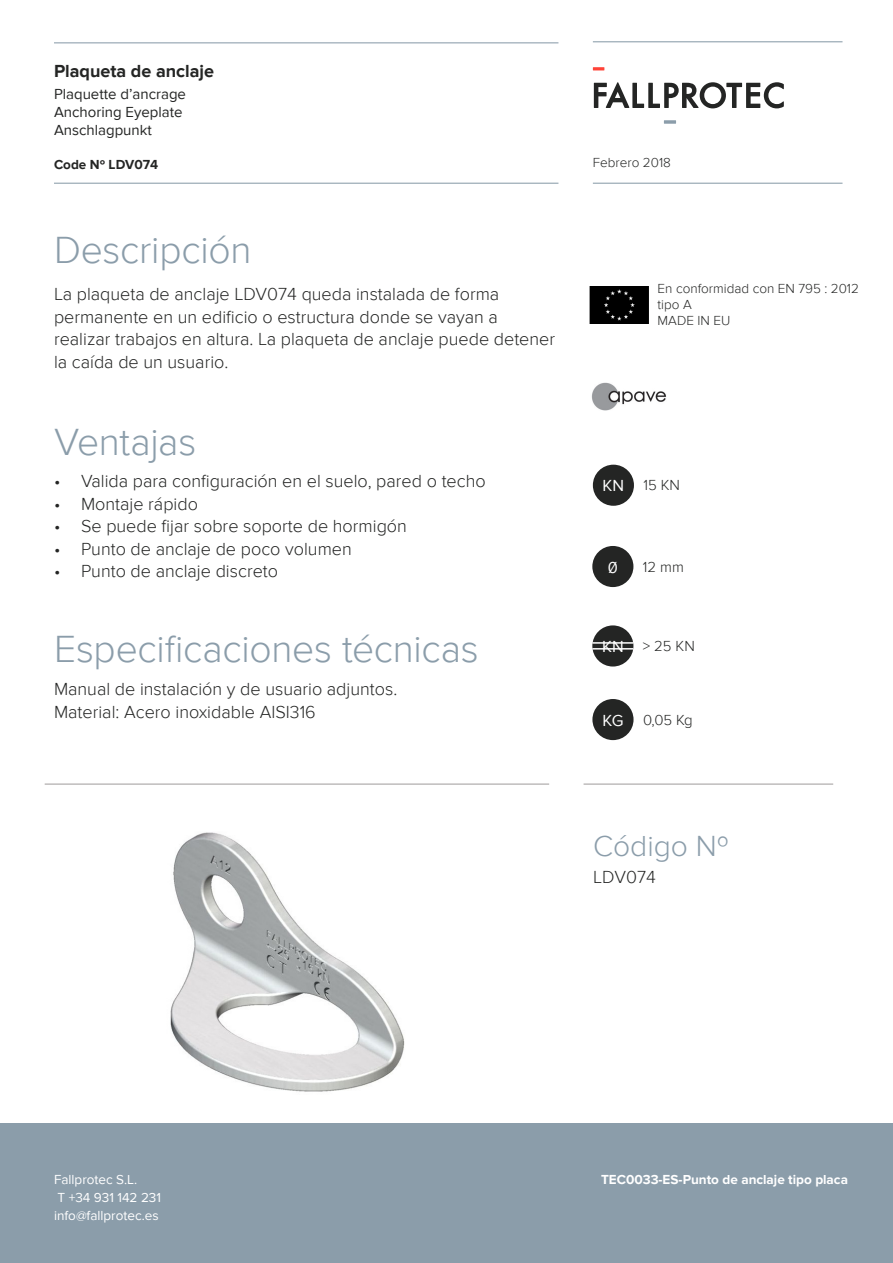
<style>
.page{position:relative;width:893px;height:1263px;background:#fff}
.page>*{position:absolute;margin:0;border:0;box-sizing:border-box;transform-origin:0 0}
.titular{font:300 39px "Proxima Nova";letter-spacing:-.01em;color:#8b9daa}
.t1{font:300 30px "Proxima Nova";color:#8b9daa}
.t2{font:300 18px/22.5px "Proxima Nova";color:#242524}
.t3{font:700 18px "Proxima Nova";color:#242524}
.titular-2{font:16.5px "Proxima Nova";color:#fff}
.t4{font:15px/18px "Proxima Nova";color:#242524}
.t5{font:300 15px "Proxima Nova";color:#242524}
.t6{font:300 13.5px/16.2px "Proxima Nova";color:#242524}
.t7{font:13.5px/18px "Proxima Nova";color:#fff}
.t8{font:700 13.5px "Proxima Nova";color:#fff}
.t9{font:700 13.5px "Proxima Nova";color:#242524}
</style>
<div class="page">
<hr style="left:54px;top:42px;width:504px;height:1px;background:#8b9daa">
<hr style="left:54px;top:183px;width:504px;height:1px;background:#8b9daa">
<hr style="left:593px;top:41px;width:249px;height:1px;background:#8b9daa">
<hr style="left:593px;top:183px;width:249px;height:1px;background:#8b9daa">
<div style="left:0;top:1124px;width:893px;height:139px;background:#8b9daa"></div>
<svg style="left:664px;top:120px;width:12px;height:4px"></svg>
<svg style="left:594px;top:82px;width:190px;height:26px"></svg>
<svg style="left:593px;top:67px;width:11px;height:3px"></svg>
<hr style="left:45px;top:783px;width:504px;height:2px;background:#a4a0a0">
<hr style="left:584px;top:783px;width:249px;height:2px;background:#a4a0a0">
<img style="left:590px;top:286px;width:58px;height:38px">
<img style="left:170px;top:832px;width:235px;height:260px">
<div style="left:593px;top:465px;width:41px;height:41px;background:#242524;border-radius:50%"></div>
<div style="left:592px;top:699px;width:41px;height:41px;background:#242524;border-radius:50%"></div>
<div style="left:592px;top:625px;width:41px;height:41px;background:#242524;border-radius:50%"></div>
<div style="left:592px;top:546px;width:41px;height:41px;background:#242524;border-radius:50%"></div>
<hr style="left:592px;top:642px;width:41px;height:2px;background:#fff">
<hr style="left:592px;top:648px;width:41px;height:1px;background:#fff">
<img style="left:591px;top:383px;width:75px;height:27px">
<p class="t3" style="left:54px;top:61px;width:162px">Plaqueta de anclaje</p>
<p class="t4" style="left:54px;top:85px;width:134px">Plaquette d’ancrage<br>Anchoring Eyeplate<br>Anschlagpunkt</p>
<p class="t9" style="left:54px;top:157px;width:106px">Code Nº LDV074</p>
<p class="t6" style="left:593px;top:154px;width:80px">Febrero 2018</p>
<p class="titular" style="left:54px;top:227px;width:199px">Descripción</p>
<p class="t2" style="left:54px;top:283px;width:503px">La plaqueta de anclaje LDV074 queda instalada de forma permanente en un edificio o estructura donde se vayan a realizar trabajos en altura. La plaqueta de anclaje puede detener la caída de un usuario.</p>
<p class="titular" style="left:54px;top:419px;width:144px">Ventajas</p>
<p class="t2" style="left:54px;top:470px;width:433px">• Valida para configuración en el suelo, pared o techo</p>
<p class="t2" style="left:54px;top:493px;width:145px">• Montaje rápido</p>
<p class="t2" style="left:54px;top:515px;width:354px">• Se puede fijar sobre soporte de hormigón</p>
<p class="t2" style="left:54px;top:538px;width:299px">• Punto de anclaje de poco volumen</p>
<p class="t2" style="left:54px;top:560px;width:226px">• Punto de anclaje discreto</p>
<p class="titular" style="left:54px;top:627px;width:426px">Especificaciones técnicas</p>
<p class="t2" style="left:54px;top:678px;width:345px">Manual de instalación y de usuario adjuntos.</p>
<p class="t2" style="left:54px;top:700px;width:263px">Material: Acero inoxidable AISI316</p>
<p class="t6" style="left:658px;top:280px;width:203px">En conformidad con EN 795 : 2012 tipo A</p>
<p class="t6" style="left:658px;top:313px;width:74px">MADE IN EU</p>
<p class="titular-2" style="left:603px;top:476px;width:23px">KN</p>
<p class="t5" style="left:643px;top:477px;width:38px">15 KN</p>
<p class="titular-2" style="left:608px;top:558px;width:12px">0</p>
<p class="t5" style="left:643px;top:558px;width:42px">12 mm</p>
<p class="titular-2" style="left:602px;top:637px;width:23px">KN</p>
<p class="t5" style="left:643px;top:637px;width:53px">&gt; 25 KN</p>
<p class="titular-2" style="left:602px;top:711px;width:22px">KG</p>
<p class="t5" style="left:643px;top:711px;width:51px">0,05 Kg</p>
<p class="t1" style="left:593px;top:828px;width:137px">Código Nº</p>
<p class="t2" style="left:593px;top:866px;width:64px">LDV074</p>
<p class="t7" style="left:54px;top:1171px;width:109px">Fallprotec S.L.<br>T +34 931 142 231 info@fallprotec.es</p>
<p class="t8" style="left:601px;top:1172px;width:249px">TEC0033-ES-Punto de anclaje tipo placa</p>
</div>
